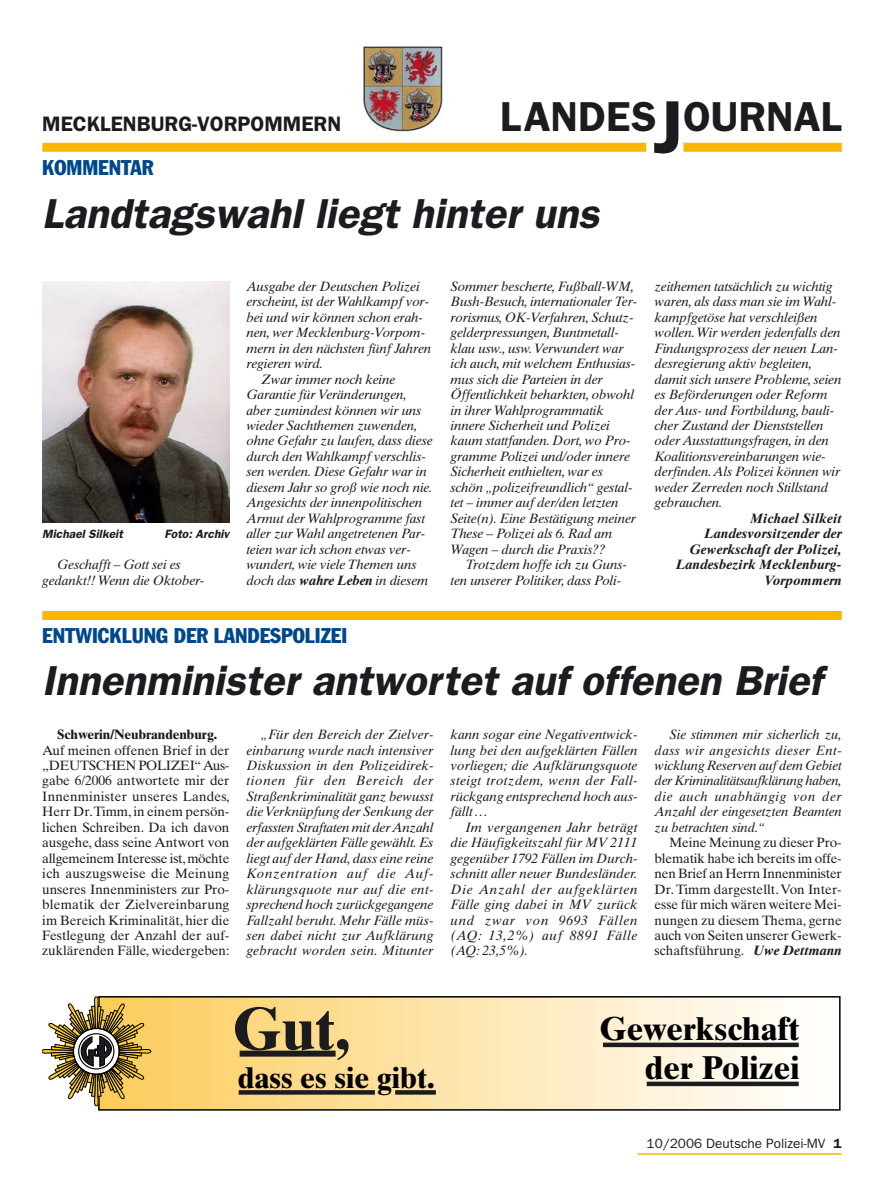
<style>
.page{position:relative;width:893px;height:1191px;background:#fff}
.page>*{position:absolute;margin:0;border:0;box-sizing:border-box;transform-origin:0 0}
.t1{font:60px "Times Ten Bold OV HIVPHC";color:#1b1c20}
.t2{font:italic 600 42px "Franklin Gothic";color:#1b1c20}
.t3{font:600 42px "Franklin Gothic";color:#1b1c20}
.t4{font:33px/39px "Times Ten Bold OV HIVPHC";color:#000;text-align:right}
.t5{font:30px "Times Ten Bold OV HIVPHC";color:#000}
.t6{font:condensed 21px "Franklin Gothic";color:#00488c}
.t7{font:600 21px "Franklin Gothic";color:#1b1c20}
.t8{font:italic 13.5px/15.5px "Times Ten";letter-spacing:-.015em;color:#1b1c20}
.t9{font:13.5px/15.5px "Times Ten";letter-spacing:-.005em;color:#1b1c20;text-align:justify}
.t10{font:italic 700 13.5px/15.5px "Times Ten";color:#1b1c20;text-align:right}
.t11{font:13.5px "Franklin Gothic";color:#1b1c20}
.t12{font:700 13.5px "Times Ten";letter-spacing:-.005em;color:#1b1c20}
.t13{font:italic 600 12px "Franklin Gothic";color:#1b1c20}
.s1{font-size:75px}
.s2{font-weight:700}
.s3{font-weight:700;font-style:italic}
.s4{font-weight:600}
</style>
<div class="page">
<hr style="left:638px;top:1153px;width:204px;height:1px;background:#f9b700">
<div style="left:683px;top:143px;width:159px;height:9px;background:#f9b700"></div>
<div style="left:42px;top:143px;width:604px;height:9px;background:#f9b700"></div>
<img style="left:363px;top:46px;width:80px;height:85px">
<img style="left:101px;top:999px;width:698px;height:108px">
<div style="left:98px;top:996px;width:743px;height:114px;border:2px solid #000"></div>
<svg style="left:42px;top:996px;width:109px;height:110px"></svg>
<div style="left:240px;top:1050px;width:96px;height:6px;background:#1b1c20"></div>
<svg style="left:239px;top:1090px;width:136px;height:4px"></svg>
<div style="left:603px;top:1042px;width:196px;height:5px;background:#1b1c20"></div>
<div style="left:647px;top:1081px;width:152px;height:5px;background:#1b1c20"></div>
<svg style="left:395px;top:1090px;width:41px;height:4px"></svg>
<img style="left:42px;top:281px;width:187px;height:241px">
<div style="left:42px;top:611px;width:800px;height:9px;background:#f9b700"></div>
<h3 class="t7" style="left:42px;top:117px;width:300px">MECKLENBURG-VORPOMMERN</h3>
<h3 class="t6" style="left:42px;top:160px;width:113px">KOMMENTAR</h3>
<h2 class="t3" style="left:500px;top:102px;width:343px">LANDES<span class="s1">J</span>OURNAL</h2>
<h2 class="t2" style="left:42px;top:199px;width:565px">Landtagswahl liegt hinter uns</h2>
<p class="t13" style="left:42px;top:530px;width:84px">Michael Silkeit</p>
<p class="t13" style="left:164px;top:530px;width:68px">Foto: Archiv</p>
<p class="t8" style="left:42px;top:558px;width:163px;text-indent:15px">Geschafft – Gott sei es gedankt!! Wenn die Oktober-</p>
<p class="t8" style="left:246px;top:280px;width:175px">Ausgabe der Deutschen Polizei</p>
<p class="t8" style="left:246px;top:295px;width:184px">erscheint, ist der Wahlkampf vor-</p>
<p class="t8" style="left:246px;top:311px;width:178px">bei und wir können schon erah-</p>
<p class="t8" style="left:246px;top:326px;width:180px">nen, wer Mecklenburg-Vorpom-</p>
<p class="t8" style="left:246px;top:342px;width:187px">mern in den nächsten fünf Jahren</p>
<p class="t8" style="left:246px;top:357px;width:78px">regieren wird.</p>
<p class="t8" style="left:261px;top:372px;width:136px">Zwar immer noch keine</p>
<p class="t8" style="left:246px;top:388px;width:162px">Garantie für Veränderungen,</p>
<p class="t8" style="left:246px;top:403px;width:177px">aber zumindest können wir uns</p>
<p class="t8" style="left:246px;top:419px;width:173px">wieder Sachthemen zuwenden,</p>
<p class="t8" style="left:246px;top:434px;width:188px">ohne Gefahr zu laufen, dass diese</p>
<p class="t8" style="left:246px;top:450px;width:181px">durch den Wahlkampf verschlis-</p>
<p class="t8" style="left:246px;top:465px;width:182px">sen werden. Diese Gefahr war in</p>
<p class="t8" style="left:246px;top:481px;width:188px">diesem Jahr so groß wie noch nie.</p>
<p class="t8" style="left:246px;top:496px;width:177px">Angesichts der innenpolitischen</p>
<p class="t8" style="left:246px;top:512px;width:180px">Armut der Wahlprogramme fast</p>
<p class="t8" style="left:246px;top:527px;width:180px">aller zur Wahl angetretenen Par-</p>
<p class="t8" style="left:246px;top:542px;width:166px">teien war ich schon etwas ver-</p>
<p class="t8" style="left:246px;top:558px;width:172px">wundert, wie viele Themen uns</p>
<p class="t8" style="left:246px;top:573px;width:183px">doch das <span class="s2">wahre Leben</span> in diesem</p>
<h3 class="t6" style="left:42px;top:628px;width:306px">ENTWICKLUNG DER LANDESPOLIZEI</h3>
<p class="t8" style="left:451px;top:280px;width:188px">Sommer bescherte, Fußball-WM,<br>Bush-Besuch, internationaler Ter&shy;rorismus, OK-Verfahren, Schutz&shy;gelderpressungen, Buntmetall&shy;klau usw., usw.Verwundert war ich auch, mit welchem Enthusias&shy;mus sich die Parteien in der<br>Öffentlichkeit beharkten, obwohl in ihrer Wahlprogrammatik innere Sicherheit und Polizei kaum stattfanden. Dort, wo Pro&shy;gramme Polizei und/oder innere<br>Sicherheit enthielten, war es schön „polizeifreundlich“ gestal&shy;tet – immer auf der/den letzten<br>Seite(n). Eine Bestätigung meiner<br>These – Polizei als 6. Rad am<br>Wagen – durch die Praxis??</p>
<p class="t8" style="left:451px;top:558px;width:178px;text-indent:15px">Trotzdem hoffe ich zu Guns&shy;ten unserer Politiker, dass Poli-</p>
<p class="t8" style="left:655px;top:280px;width:188px">zeithemen tatsächlich zu wichtig waren, als dass man sie im Wahl&shy;kampfgetöse hat verschleißen wollen.Wir werden jedenfalls den<br>Findungsprozess der neuen Lan&shy;desregierung aktiv begleiten, damit sich unsere Probleme, seien es Beförderungen oder Reform der Aus- und Fortbildung, bauli&shy;cher Zustand der Dienststellen oder Ausstattungsfragen, in den<br>Koalitionsvereinbarungen wie&shy;derfinden.Als Polizei können wir weder Zerreden noch Stillstand gebrauchen.</p>
<p class="t10" style="left:676px;top:512px;width:167px">Michael Silkeit<br>Landesvorsitzender der<br>Gewerkschaft der Polizei,<br>Landesbezirk Mecklenburg-<br>Vorpommern</p>
<h2 class="t2" style="left:42px;top:666px;width:781px">Innenminister antwortet auf offenen Brief</h2>
<p class="t12" style="left:57px;top:729px;width:161px">Schwerin/Neubrandenburg.</p>
<p class="t9" style="left:42px;top:743px;width:189px">Auf meinen offenen Brief in der „DEUTSCHEN POLIZEI“ Aus&shy;gabe 6/2006 antwortete mir der Innenminister unseres Landes, Herr Dr.Timm, in einem persön&shy;lichen Schreiben. Da ich davon ausgehe, dass seine Antwort von allgemeinem Interesse ist,möchte ich auszugsweise die Meinung unseres Innenministers zur Pro&shy;blematik der Zielvereinbarung im Bereich Kriminalität, hier die Festlegung der Anzahl der auf&shy;zuklärenden Fälle, wiedergeben:</p>
<p class="t8" style="left:246px;top:728px;width:189px;text-align:justify;text-indent:15px">„Für den Bereich der Zielver&shy;einbarung wurde nach intensiver Diskussion in den Polizeidirek&shy;tionen für den Bereich der Straßenkriminalität ganz bewusst die Verknüpfung der Senkung der erfassten Straftaten mit der Anzahl der aufgeklärten Fälle gewählt.Es liegt auf der Hand, dass eine reine Konzentration auf die Auf&shy;klärungsquote nur auf die ent&shy;sprechend hoch zurückgegangene Fallzahl beruht. Mehr Fälle müs&shy;sen dabei nicht zur Aufklärung gebracht worden sein. Mitunter</p>
<p class="t8" style="left:451px;top:728px;width:189px;text-align:justify">kann sogar eine Negativentwick&shy;lung bei den aufgeklärten Fällen vorliegen; die Aufklärungsquote steigt trotzdem, wenn der Fall&shy;rückgang entsprechend hoch aus&shy;fällt ...</p>
<p class="t8" style="left:655px;top:728px;width:189px;text-align:justify;text-indent:15px">Sie stimmen mir sicherlich zu, dass wir angesichts dieser Ent&shy;wicklung Reserven auf dem Gebiet der Kriminalitätsaufklärung haben, die auch unabhängig von der Anzahl der eingesetzten Beamten zu betrachten sind.“</p>
<p class="t9" style="left:655px;top:836px;width:189px;text-indent:15px">Meine Meinung zu dieser Pro&shy;blematik habe ich bereits im offe&shy;nen Brief an Herrn Innenminister Dr. Timm dargestellt. Von Inter&shy;esse für mich wären weitere Mei&shy;nungen zu diesem Thema, gerne auch von Seiten unserer Gewerk&shy;schaftsführung. <span class="s3">Uwe Dettmann</span></p>
<p class="t8" style="left:451px;top:821px;width:189px;text-align:justify;text-indent:15px">Im vergangenen Jahr beträgt die Häufigkeitszahl für MV 2111 gegenüber 1792 Fällen im Durch&shy;schnitt aller neuer Bundesländer.<br>Die Anzahl der aufgeklärten Fälle ging dabei in MV zurück und zwar von 9693 Fällen (AQ: 13,2%) auf 8891 Fälle (AQ: 23,5%).</p>
<h1 class="t1" style="left:232px;top:1006px;width:120px">Gut,</h1>
<h3 class="t5" style="left:238px;top:1067px;width:198px">dass es sie gibt.</h3>
<h3 class="t4" style="left:599px;top:1012px;width:202px">Gewerkschaft der Polizei</h3>
<p class="t11" style="left:647px;top:1138px;width:196px">10/2006 Deutsche Polizei-MV <span class="s4">1</span></p>
</div>
